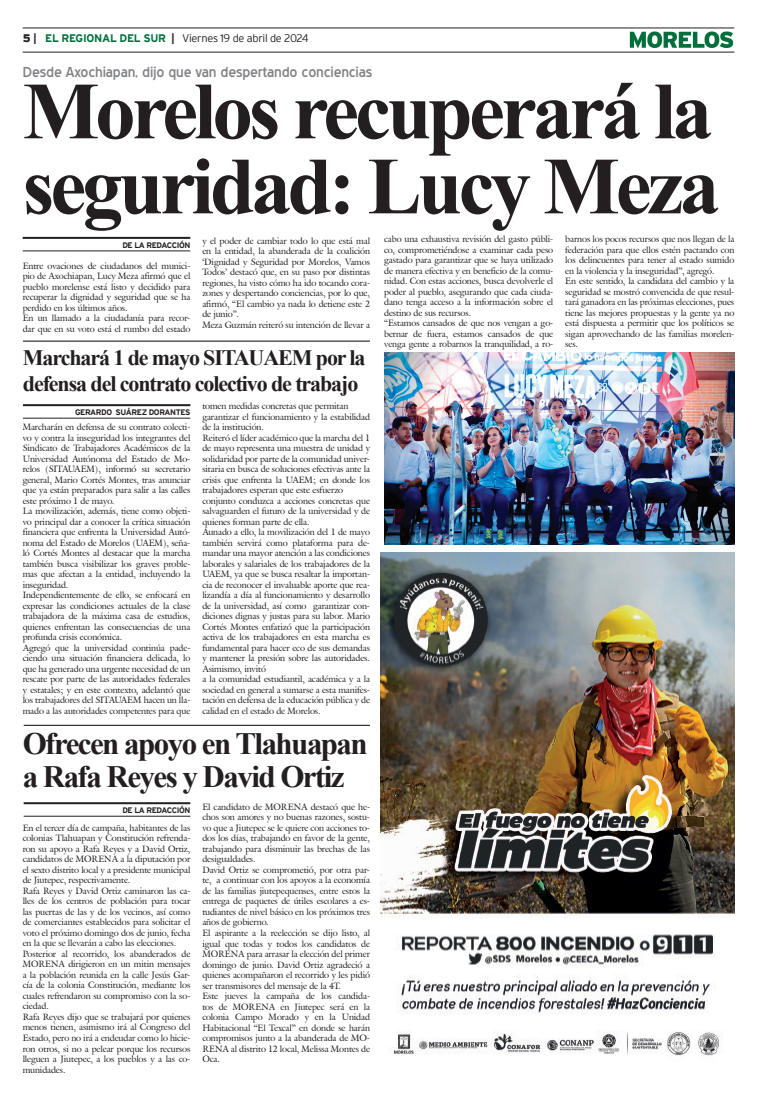
<style>
.page{position:relative;width:757px;height:1106px;background:#fff}
.page>*{position:absolute;margin:0;border:0;box-sizing:border-box;transform-origin:0 0}
.t1{font:700 81px/75px "Times New Roman";letter-spacing:-.05em;color:#231f20}
.t2{font:700 31px/33px "Times New Roman";letter-spacing:-.05em;color:#231f20}
.t3{font:700 22px/26px "Times New Roman";letter-spacing:-.05em;color:#231f20}
.t4{font:14px "Blue Highway";letter-spacing:-.015em;color:#808285;scale:1.05 1}
.t5{font:300 11px "Interstate";letter-spacing:-.025em;color:#231f20}
.t6{font:9px/10.5px "Galliard IT Cby BT";letter-spacing:-.01em;color:#231f20}
.t7{font:700 8px "Interstate";letter-spacing:-.05em;color:#231f20}
.s1{font-weight:900}
.s2{font-weight:700}
.s3{font-weight:700;color:#006f3c}
</style>
<div class="page">
<hr style="left:23px;top:28px;width:711px;height:1px;background:#231f20">
<hr style="left:23px;top:52px;width:711px;height:1px;background:#231f20">
<svg style="left:630px;top:31px;width:103px;height:17px"></svg>
<img style="left:381px;top:552px;width:353px;height:504px">
<hr style="left:24px;top:802px;width:166px;height:2px;background:#231f20">
<hr style="left:24px;top:815px;width:166px;height:1px;background:#231f20">
<hr style="left:24px;top:724px;width:346px;height:1px;background:#040503">
<hr style="left:23px;top:404px;width:167px;height:2px;background:#231f20">
<hr style="left:23px;top:418px;width:167px;height:1px;background:#231f20">
<hr style="left:23px;top:237px;width:167px;height:2px;background:#231f20">
<hr style="left:23px;top:250px;width:167px;height:1px;background:#231f20">
<hr style="left:23px;top:340px;width:347px;height:1px;background:#040503">
<img style="left:384px;top:352px;width:350px;height:192px">
<p class="t5" style="left:23px;top:32px;width:287px"><span class="s1">5</span> <span class="s2">|</span> <span class="s3">EL REGIONAL DEL SUR</span> <span class="s2">|</span> Viernes 19 de abril de 2024</p>
<h3 class="t4" style="left:23px;top:63px;width:334px">Desde Axochiapan, dijo que van despertando conciencias</h3>
<h1 class="t1" style="left:23px;top:71px;width:699px">Morelos recuperará la seguridad: Lucy Meza</h1>
<p class="t7" style="left:122px;top:240px;width:69px">DE LA REDACCIÓN</p>
<p class="t6" style="left:23px;top:260px;width:169px">Entre ovaciones de ciudadanos del munici&shy;pio de Axochiapan, Lucy Meza afirmó que el pueblo morelense está listo y decidido para recuperar la dignidad y seguridad que se ha perdido en los últimos años.<br>En un llamado a la ciudadanía para recor&shy;dar que en su voto está el rumbo del estado</p>
<p class="t6" style="left:202px;top:235px;width:169px">y el poder de cambiar todo lo que está mal en la entidad, la abanderada de la coalición ‘Dignidad y Seguridad por Morelos, Vamos Todos’ destacó que, en su paso por distintas regiones, ha visto cómo ha ido tocando cora&shy;zones y despertando conciencias, por lo que, afirmó, “El cambio ya nada lo detiene este 2 de junio”.<br>Meza Guzmán reiteró su intención de llevar a</p>
<p class="t6" style="left:384px;top:234px;width:171px">cabo una exhaustiva revisión del gasto públi&shy;co, comprometiéndose a examinar cada peso gastado para garantizar que se haya utilizado de manera efectiva y en beneficio de la comu&shy;nidad. Con estas acciones, busca devolverle el poder al pueblo, asegurando que cada ciuda&shy;dano tenga acceso a la información sobre el destino de sus recursos.<br>“Estamos cansados de que nos vengan a go&shy;bernar de fuera, estamos cansados de que venga gente a robarnos la tranquilidad, a ro-</p>
<p class="t6" style="left:565px;top:234px;width:171px">barnos los pocos recursos que nos llegan de la federación para que ellos estén pactando con los delincuentes para tener al estado sumido en la violencia y la inseguridad”, agregó.<br>En este sentido, la candidata del cambio y la seguridad se mostró convencida de que resul&shy;tará ganadora en las próximas elecciones, pues tiene las mejores propuestas y la gente ya no está dispuesta a permitir que los políticos se sigan aprovechando de las familias morelen&shy;ses.</p>
<h3 class="t3" style="left:23px;top:344px;width:344px">Marchará 1 de mayo SITAUAEM por la defensa del contrato colectivo de trabajo</h3>
<p class="t7" style="left:75px;top:407px;width:117px">GERARDO SUÁREZ DORANTES</p>
<p class="t6" style="left:202px;top:400px;width:169px">tomen medidas concretas que permitan garantizar el funcionamiento y la estabilidad de la institución.<br>Reiteró el líder académico que la marcha del 1 de mayo representa una muestra de unidad y solidaridad por parte de la comunidad univer&shy;sitaria en busca de soluciones efectivas ante la crisis que enfrenta la UAEM; en donde los trabajadores esperan que este esfuerzo conjunto conduzca a acciones concretas que salvaguarden el futuro de la universidad y de quienes forman parte de ella.<br>Aunado a ello, la movilización del 1 de mayo también servirá como plataforma para de&shy;mandar una mayor atención a las condiciones laborales y salariales de los trabajadores de la UAEM, ya que se busca resaltar la importan&shy;cia de reconocer el invaluable aporte que rea&shy;lizandía a día al funcionamiento y desarrollo de la universidad, así como garantizar con&shy;diciones dignas y justas para su labor. Mario Cortés Montes enfatizó que la participación activa de los trabajadores en esta marcha es fundamental para hacer eco de sus demandas y mantener la presión sobre las autoridades.<br>Asimismo, invitó<br>a la comunidad estudiantil, académica y a la sociedad en general a sumarse a esta manifes&shy;tación en defensa de la educación pública y de calidad en el estado de Morelos.</p>
<p class="t6" style="left:23px;top:421px;width:169px">Marcharán en defensa de su contrato colecti&shy;vo y contra la inseguridad los integrantes del Sindicato de Trabajadores Académicos de la Universidad Autónoma del Estado de Mo&shy;relos (SITAUAEM), informó su secretario general, Mario Cortés Montes, tras anunciar que ya están preparados para salir a las calles este próximo 1 de mayo.<br>La movilización, además, tiene como objeti&shy;vo principal dar a conocer la crítica situación financiera que enfrenta la Universidad Autó&shy;noma del Estado de Morelos (UAEM), seña&shy;ló Cortés Montes al destacar que la marcha también busca visibilizar los graves proble&shy;mas que afectan a la entidad, incluyendo la inseguridad.<br>Independientemente de ello, se enfocará en expresar las condiciones actuales de la clase trabajadora de la máxima casa de estudios, quienes enfrentan las consecuencias de una profunda crisis económica.<br>Agregó que la universidad continúa pade&shy;ciendo una situación financiera delicada, lo que ha generado una urgente necesidad de un rescate por parte de las autoridades federales y estatales; y en este contexto, adelantó que los trabajadores del SITAUAEM hacen un lla&shy;mado a las autoridades competentes para que</p>
<h2 class="t2" style="left:23px;top:725px;width:347px">Ofrecen apoyo en Tlahuapan a Rafa Reyes y David Ortiz</h2>
<p class="t7" style="left:122px;top:805px;width:69px">DE LA REDACCIÓN</p>
<p class="t6" style="left:202px;top:801px;width:169px">El candidato de MORENA destacó que he&shy;chos son amores y no buenas razones, sostu&shy;vo que a Jiutepec se le quiere con acciones to&shy;dos los días, trabajando en favor de la gente, trabajando para disminuir las brechas de las desigualdades.<br>David Ortiz se comprometió, por otra par&shy;te, a continuar con los apoyos a la economía de las familias jiutepequenses, entre estos la entrega de paquetes de útiles escolares a es&shy;tudiantes de nivel básico en los próximos tres años de gobierno.<br>El aspirante a la reelección se dijo listo, al igual que todas y todos los candidatos de MORENA para arrasar la elección del primer domingo de junio. David Ortiz agradeció a quienes acompañaron el recorrido y les pidió ser transmisores del mensaje de la 4T.<br>Este jueves la campaña de los candida&shy;tos de MORENA en Jiutepec será en la colonia Campo Morado y en la Unidad Habitacional “El Texcal” en donde se harán compromisos junto a la abanderada de MO-RENA al distrito 12 local, Melissa Montes de Oca.</p>
<p class="t6" style="left:23px;top:822px;width:169px">En el tercer día de campaña, habitantes de las colonias Tlahuapan y Constitución refrenda&shy;ron su apoyo a Rafa Reyes y a David Ortiz, candidatos de MORENA a la diputación por el sexto distrito local y a presidente municipal de Jiutepec, respectivamente.<br>Rafa Reyes y David Ortiz caminaron las ca&shy;lles de los centros de población para tocar las puertas de las y de los vecinos, así como de comerciantes establecidos para solicitar el voto el próximo domingo dos de junio, fecha en la que se llevarán a cabo las elecciones.<br>Posterior al recorrido, los abanderados de MORENA dirigieron en un mitin mensajes a la población reunida en la calle Jesús Gar&shy;cía de la colonia Constitución, mediante los cuales refrendaron su compromiso con la so&shy;ciedad.<br>Rafa Reyes dijo que se trabajará por quienes menos tienen, asimismo irá al Congreso del Estado, pero no irá a endeudar como lo hicie&shy;ron otros, si no a pelear porque los recursos lleguen a Jiutepec, a los pueblos y a las co&shy;munidades.</p>
</div>
